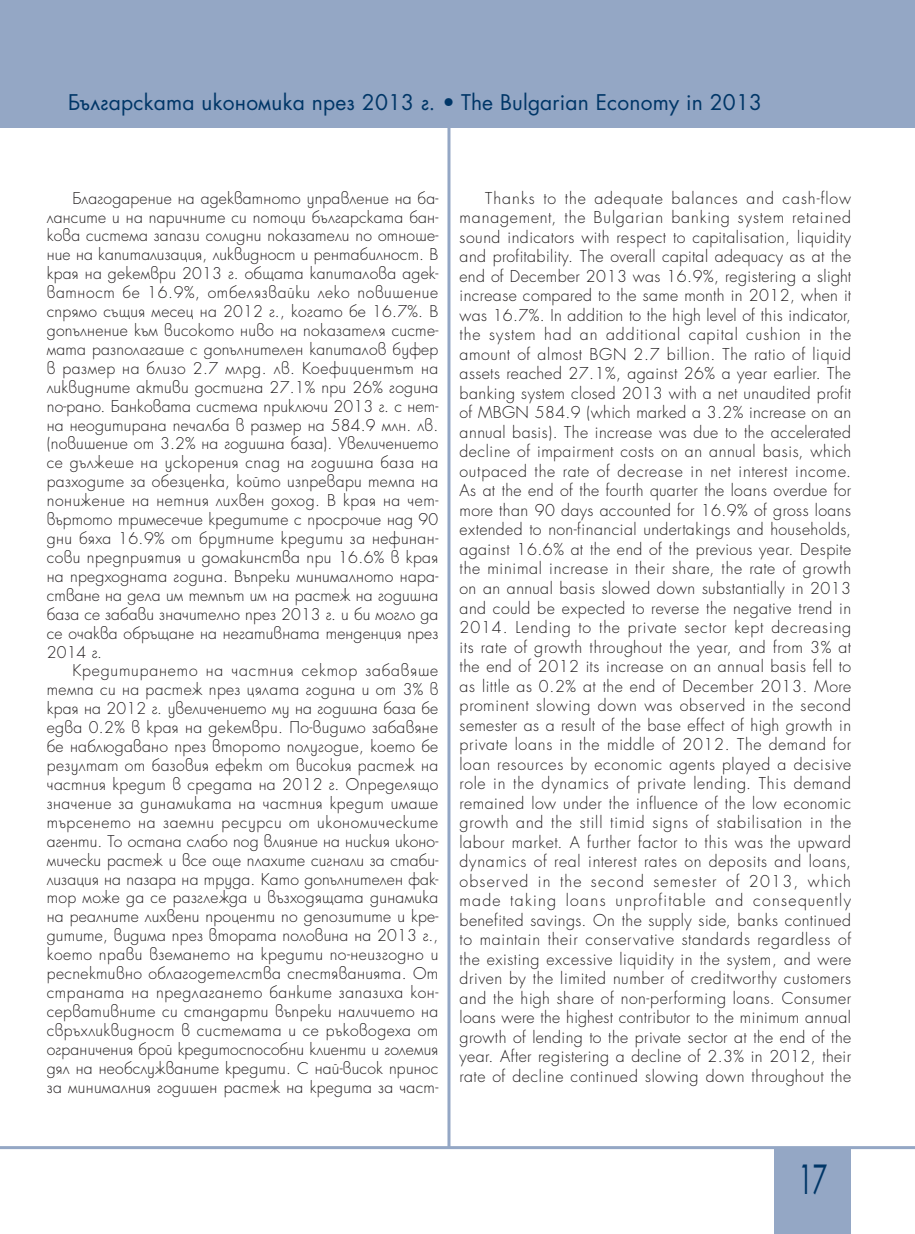
<style>
.page{position:relative;width:915px;height:1234px;background:#fff}
.page>*{position:absolute;margin:0;border:0;box-sizing:border-box;transform-origin:0 0}
.t1{font:39px "SP Futur";color:#003667;scale:.6 1}
.t2{font:21px "SP Futur";letter-spacing:.01em;color:#003667}
.Body_text__e{font:300 15.9px/19.5px "SP Futur";letter-spacing:.03em;color:#231f20;text-align:justify}
.Body_text__b{font:300 15.75px/18.9px "SP Futur";letter-spacing:.01em;color:#231f20;text-align:justify}
</style>
<div class="page">
<div style="left:0;top:0;width:914px;height:127px;background:#94a7c5"></div>
<hr style="left:0;top:1145px;width:914px;height:3px;background:#94a7c5">
<hr style="left:447px;top:128px;width:3px;height:1020px;background:#94a7c5">
<div style="left:774px;top:1147px;width:76px;height:86px;background:#94a7c5"></div>
<h2 class="t2" style="left:68px;top:88px;width:695px">Българската икономика през 2013 г. • The Bulgarian Economy in 2013</h2>
<p class="Body_text__b" style="left:47px;top:188px;width:393px;text-indent:26px">Благодарение на адекватното управление на ба&shy;лансите и на паричните си потоци българската бан&shy;кова система запази солидни показатели по отноше&shy;ние на капитализация, ликвидност и рентабилност. В края на декември 2013 г. общата капиталова адек&shy;ватност бе 16.9%, отбелязвайки леко повишение спрямо същия месец на 2012 г., когато бе 16.7%. В допълнение към високото ниво на показателя систе&shy;мата разполагаше с допълнителен капиталов буфер в размер на близо 2.7 млрд. лв. Коефициентът на ликвидните активи достигна 27.1% при 26% година по-рано. Банковата система приключи 2013 г. с нет&shy;на неодитирана печалба в размер на 584.9 млн. лв. (повишение от 3.2% на годишна база). Увеличението се дължеше на ускорения спад на годишна база на разходите за обезценка, който изпревари темпа на понижение на нетния лихвен доход. В края на чет&shy;въртото тримесечие кредитите с просрочие над 90 дни бяха 16.9% от брутните кредити за нефинан&shy;сови предприятия и домакинства при 16.6% в края на предходната година. Въпреки минималното нара&shy;стване на дела им темпът им на растеж на годишна база се забави значително през 2013 г. и би могло да се очаква обръщане на негативната тенденция през 2014 г.</p>
<p class="Body_text__b" style="left:47px;top:661px;width:393px;text-indent:26px">Кредитирането на частния сектор забавяше темпа си на растеж през цялата година и от 3% в края на 2012 г. увеличението му на годишна база бе едва 0.2% в края на декември. По-видимо забавяне бе наблюдавано през второто полугодие, което бе резултат от базовия ефект от високия растеж на частния кредит в средата на 2012 г. Определящо значение за динамиката на частния кредит имаше търсенето на заемни ресурси от икономическите агенти. То остана слабо под влияние на ниския иконо&shy;мически растеж и все още плахите сигнали за стаби&shy;лизация на пазара на труда. Като допълнителен фак&shy;тор може да се разглежда и възходящата динамика на реалните лихвени проценти по депозитите и кре&shy;дитите, видима през втората половина на 2013 г., което прави вземането на кредити по-неизгодно и респективно облагодетелства спестяванията. От страната на предлагането банките запазиха кон&shy;сервативните си стандарти въпреки наличието на свръхликвидност в системата и се ръководеха от ограничения брой кредитоспособни клиенти и големия дял на необслужваните кредити. С най-висок принос за минималния годишен растеж на кредита за част-</p>
<p class="Body_text__e" style="left:459px;top:188px;width:393px;text-indent:26px">Thanks to the adequate balances and cash-flow management, the Bulgarian banking system retained sound indicators with respect to capitalisation, liquidity and profitability. The overall capital adequacy as at the end of December 2013 was 16.9%, registering a slight increase compared to the same month in 2012, when it was 16.7%. In addition to the high level of this indicator, the system had an additional capital cushion in the amount of almost BGN 2.7 billion. The ratio of liquid assets reached 27.1%, against 26% a year earlier. The banking system closed 2013 with a net unaudited profit of MBGN 584.9 (which marked a 3.2% increase on an annual basis). The increase was due to the accelerated decline of impairment costs on an annual basis, which outpaced the rate of decrease in net interest income.<br>As at the end of the fourth quarter the loans overdue for more than 90 days accounted for 16.9% of gross loans extended to non-financial undertakings and households, against 16.6% at the end of the previous year. Despite the minimal increase in their share, the rate of growth on an annual basis slowed down substantially in 2013 and could be expected to reverse the negative trend in 2014. Lending to the private sector kept decreasing its rate of growth throughout the year, and from 3% at the end of 2012 its increase on an annual basis fell to as little as 0.2% at the end of December 2013. More prominent slowing down was observed in the second semester as a result of the base effect of high growth in private loans in the middle of 2012. The demand for loan resources by economic agents played a decisive role in the dynamics of private lending. This demand remained low under the influence of the low economic growth and the still timid signs of stabilisation in the labour market. A further factor to this was the upward dynamics of real interest rates on deposits and loans, observed in the second semester of 2013, which made taking loans unprofitable and consequently benefited savings. On the supply side, banks continued to maintain their conservative standards regardless of the existing excessive liquidity in the system, and were driven by the limited number of creditworthy customers and the high share of non-performing loans. Consumer loans were the highest contributor to the minimum annual growth of lending to the private sector at the end of the year. After registering a decline of 2.3% in 2012, their rate of decline continued slowing down throughout the</p>
<h1 class="t1" style="left:798px;top:1153px;width:50px">17</h1>
</div>
